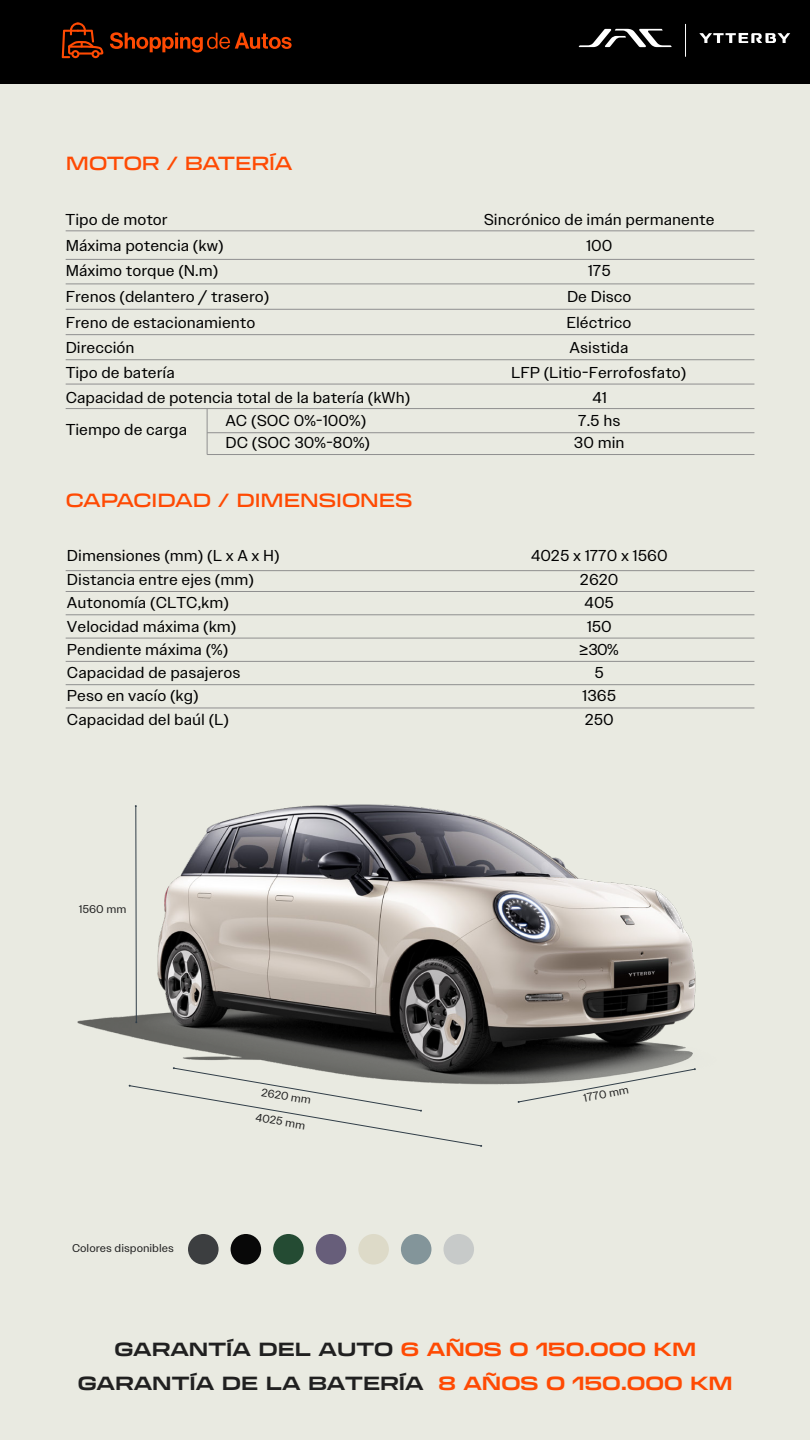
<style>
.page{position:relative;width:810px;height:1440px;background:#e9eae1}
.page>*{position:absolute;margin:0;border:0;box-sizing:border-box;transform-origin:0 0}
.t1{font:700 expanded 18.75px/33.6px "Transducer";color:#202020;text-align:center}
.t2{font:500 expanded 18.75px "Transducer";color:#ff4a03}
.t3{font:15.75px/23.4px "Owners Text";color:#000}
.t4{font:11.25px "Owners Text";color:#202020}
.s1{color:#ff4a03}
</style>
<div class="page">
<hr style="left:66px;top:231px;width:688px;height:1px;background:#8f8f8f">
<hr style="left:66px;top:259px;width:688px;height:1px;background:#8f8f8f">
<hr style="left:66px;top:284px;width:688px;height:1px;background:#8f8f8f">
<hr style="left:66px;top:309px;width:688px;height:1px;background:#8f8f8f">
<hr style="left:66px;top:334px;width:688px;height:1px;background:#8f8f8f">
<hr style="left:66px;top:360px;width:688px;height:1px;background:#8f8f8f">
<hr style="left:66px;top:384px;width:688px;height:1px;background:#8f8f8f">
<hr style="left:66px;top:408px;width:688px;height:1px;background:#8f8f8f">
<hr style="left:207px;top:433px;width:547px;height:1px;background:#8f8f8f">
<hr style="left:207px;top:454px;width:547px;height:1px;background:#8f8f8f">
<hr style="left:207px;top:409px;width:1px;height:46px;background:#8f8f8f">
<hr style="left:66px;top:570px;width:688px;height:1px;background:#8f8f8f">
<hr style="left:66px;top:591px;width:688px;height:1px;background:#8f8f8f">
<div style="left:188px;top:1234px;width:31px;height:31px;background:#3c3e40;border-radius:50%"></div>
<div style="left:231px;top:1234px;width:30px;height:31px;background:#080808;border-radius:50%"></div>
<div style="left:273px;top:1234px;width:31px;height:31px;background:#244b33;border-radius:50%"></div>
<div style="left:316px;top:1234px;width:30px;height:31px;background:#675e7a;border-radius:50%"></div>
<div style="left:358px;top:1234px;width:31px;height:31px;background:#dddac8;border-radius:50%"></div>
<div style="left:401px;top:1234px;width:30px;height:31px;background:#83959a;border-radius:50%"></div>
<div style="left:444px;top:1234px;width:30px;height:31px;background:#c7cac9;border-radius:50%"></div>
<img style="left:65px;top:614px;width:690px;height:532px">
<svg style="left:135px;top:805px;width:2px;height:218px"></svg>
<svg style="left:518px;top:1068px;width:178px;height:35px"></svg>
<svg style="left:129px;top:1067px;width:353px;height:80px"></svg>
<div style="left:0;top:0;width:810px;height:84px;background:#000"></div>
<svg style="left:62px;top:22px;width:42px;height:36px"></svg>
<svg style="left:110px;top:32px;width:182px;height:20px"></svg>
<hr style="left:685px;top:24px;width:1px;height:33px;background:#fff">
<svg style="left:579px;top:29px;width:93px;height:18px"></svg>
<svg style="left:699px;top:33px;width:91px;height:10px"></svg>
<p class="t2" style="left:66px;top:150px;width:228px">MOTOR / BATERÍA</p>
<p class="t3" style="left:66px;top:208px;width:104px">Tipo de motor</p>
<p class="t3" style="left:484px;top:207px;width:232px;line-height:25.5px;text-align:center">Sincrónico de imán permanente<br>100<br>175</p>
<p class="t3" style="left:511px;top:309px;width:177px;line-height:25.1px;text-align:center">Eléctrico<br>Asistida<br>LFP (Litio-Ferrofosfato)<br>41</p>
<p class="t3" style="left:574px;top:409px;width:52px;line-height:22.4px">7.5 hs<br>30 min</p>
<p class="t3" style="left:66px;top:232px;width:205px;line-height:25.7px">Máxima potencia (kw)<br>Máximo torque (N.m)<br>Frenos (delantero / trasero)</p>
<p class="t3" style="left:567px;top:285px;width:66px">De Disco</p>
<p class="t3" style="left:66px;top:309px;width:346px;line-height:25.1px">Freno de estacionamiento<br>Dirección<br>Tipo de batería<br>Capacidad de potencia total de la batería (kWh)</p>
<p class="t3" style="left:66px;top:417px;width:123px">Tiempo de carga</p>
<p class="t3" style="left:225px;top:409px;width:146px;line-height:22.7px">AC (SOC 0%-100%)<br>DC (SOC 30%-80%)</p>
<p class="t2" style="left:66px;top:487px;width:348px">CAPACIDAD / DIMENSIONES</p>
<p class="t3" style="left:67px;top:544px;width:214px">Dimensiones (mm) (L x A x H)<br>Distancia entre ejes (mm)<br>Autonomía (CLTC,km)<br>Velocidad máxima (km)<br>Pendiente máxima (%)<br>Capacidad de pasajeros<br>Peso en vacío (kg)<br>Capacidad del baúl (L)</p>
<p class="t3" style="left:531px;top:544px;width:138px;text-align:center">4025 x 1770 x 1560<br>2620<br>405<br>150<br>≥30%<br>5<br>1365<br>250</p>
<p class="t4" style="left:79px;top:902px;width:49px">1560 mm</p>
<p class="t4" style="left:72px;top:1241px;width:103px">Colores disponibles</p>
<p class="t4" style="left:263px;top:1085px;width:52px;rotate:10deg">2620 mm</p>
<p class="t4" style="left:582px;top:1092px;width:47px;rotate:-11deg">1770 mm</p>
<p class="t4" style="left:257px;top:1110px;width:52px;rotate:10deg">4025 mm</p>
<p class="t1" style="left:78px;top:1332px;width:657px">GARANTÍA DEL AUTO <span class="s1">6 AÑOS O 150.000 KM<br></span>GARANTÍA DE LA BATERÍA <span class="s1">8 AÑOS O 150.000 KM</span></p>
</div>
